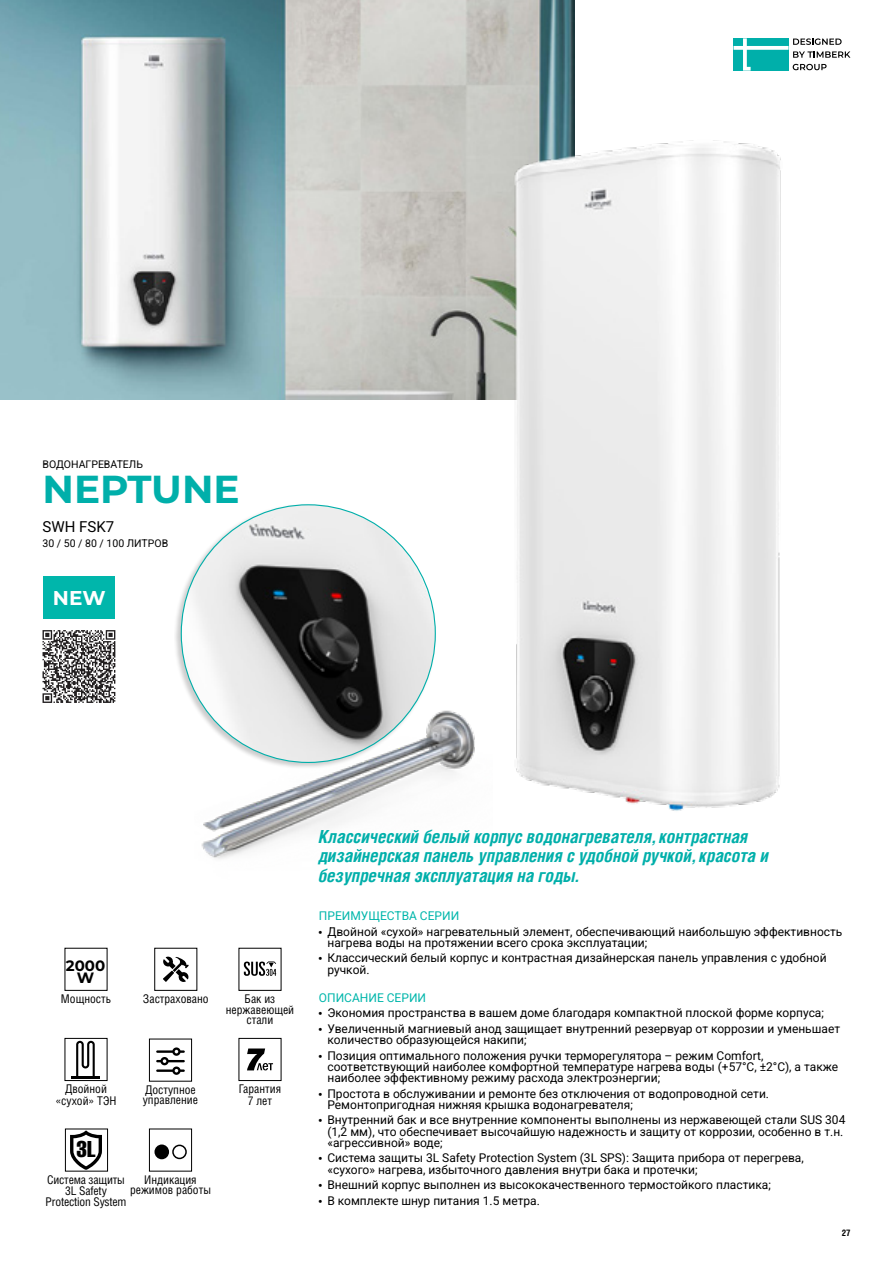
<style>
.page{position:relative;width:893px;height:1263px;background:#fff}
.page>*{position:absolute;margin:0;border:0;box-sizing:border-box;transform-origin:0 0}
.t1{font:700 39px "Montserrat";color:#00afaa}
.t2{font:22.5px "Helios Compressed C";color:#000}
.t3{font:700 19.95px "Montserrat";color:#fff}
.t4{font:italic 700 18px/19.5px "Helios Cond C";color:#00afaa}
.t5{font:15px "Roboto";color:#000}
.t6{font:700 15px/12px "Montserrat";color:#000;text-align:center}
.t7{font:12px/11.2px "Roboto";color:#000}
.t8{font:12px/10.5px "Helios Cond C";color:#000;text-align:center}
.t9{font:12px "Roboto";color:#00b6ab}
.t10{font:10.5px "Roboto";color:#000}
.t11{font:700 9px "Helios Cond C";color:#000}
.s1{font-family:"Helios Cond C"}
</style>
<div class="page">
<svg style="left:733px;top:38px;width:117px;height:33px"></svg>
<img style="left:0;top:0;width:574px;height:400px">
<svg style="left:163px;top:956px;width:26px;height:26px"></svg>
<svg style="left:244px;top:961px;width:32px;height:15px"></svg>
<div style="left:239px;top:1038px;width:42px;height:43px;border:1px solid #000"></div>
<svg style="left:247px;top:1048px;width:26px;height:22px"></svg>
<div style="left:65px;top:1038px;width:42px;height:43px;border:1px solid #000"></div>
<svg style="left:76px;top:1041px;width:19px;height:35px"></svg>
<hr style="left:71px;top:1076px;width:29px;height:2px;background:#000">
<div style="left:149px;top:1129px;width:43px;height:42px;border:1px solid #000"></div>
<div style="left:154px;top:1144px;width:15px;height:15px;background:#000;border-radius:50%"></div>
<div style="left:172px;top:1144px;width:15px;height:15px;border:2px solid #000;border-radius:50%"></div>
<div style="left:43px;top:576px;width:72px;height:43px;background:#00b6ab"></div>
<img style="left:467px;top:107px;width:314px;height:704px">
<div style="left:149px;top:1039px;width:43px;height:42px;border:1px solid #000"></div>
<svg style="left:156px;top:1047px;width:29px;height:28px"></svg>
<div style="left:65px;top:1129px;width:43px;height:42px;border:1px solid #000"></div>
<svg style="left:70px;top:1130px;width:32px;height:40px"></svg>
<svg style="left:43px;top:630px;width:72px;height:73px"></svg>
<div style="left:174px;top:503px;width:262px;height:266px;background:#000;opacity:.2"></div>
<img style="left:181px;top:505px;width:254px;height:257px">
<img style="left:195px;top:692px;width:297px;height:167px">
<p class="t10" style="left:43px;top:457px;width:102px">ВОДОНАГРЕВАТЕЛЬ</p>
<h1 class="t1" style="left:43px;top:461px;width:199px">NEPTUNE</h1>
<p class="t5" style="left:43px;top:516px;width:73px">SWH FSK7</p>
<p class="t10" style="left:43px;top:536px;width:127px">30 / 50 / 80 / 100 ЛИТРОВ</p>
<h3 class="t3" style="left:53px;top:584px;width:54px">NEW</h3>
<p class="t6" style="left:66px;top:959px;width:41px">2000<br>W</p>
<p class="t8" style="left:61px;top:993px;width:52px">Мощность</p>
<p class="t8" style="left:56px;top:1083px;width:62px;line-height:12px">Двойной «сухой» ТЭН</p>
<h2 class="t2" style="left:77px;top:1136px;width:20px">3L</h2>
<p class="t8" style="left:143px;top:993px;width:67px">Застраховано</p>
<p class="t8" style="left:226px;top:993px;width:70px">Бак из нержавеющей стали</p>
<p class="t8" style="left:143px;top:1084px;width:57px;text-align:left">Доступное управление</p>
<p class="t8" style="left:239px;top:1083px;width:44px;line-height:12px">Гарантия<br>7 лет</p>
<p class="t8" style="left:45px;top:1174px;width:83px;line-height:11.2px">Система защиты<br>3L Safety<br>Protection System</p>
<p class="t8" style="left:130px;top:1174px;width:82px">Индикация режимов работы</p>
<h3 class="t4" style="left:319px;top:826px;width:452px">Классический белый корпус водонагревателя, контрастная дизайнерская панель управления с удобной ручкой, красота и безупречная эксплуатация на годы.</h3>
<p class="t9" style="left:319px;top:907px;width:142px">ПРЕИМУЩЕСТВА СЕРИИ</p>
<p class="t7" style="left:327px;top:925px;width:516px;text-indent:-9px"><span class="s1">•</span> Двойной «сухой» нагревательный элемент, обеспечивающий наибольшую эффективность нагрева воды на протяжении всего срока эксплуатации;</p>
<p class="t7" style="left:327px;top:952px;width:501px;text-indent:-9px"><span class="s1">•</span> Классический белый корпус и контрастная дизайнерская панель управления с удобной ручкой.</p>
<p class="t9" style="left:319px;top:989px;width:109px">ОПИСАНИЕ СЕРИИ</p>
<p class="t7" style="left:319px;top:1007px;width:507px"><span class="s1">•</span> Экономия пространства в вашем доме благодаря компактной плоской форме корпуса;</p>
<p class="t7" style="left:327px;top:1022px;width:514px;text-indent:-9px"><span class="s1">•</span> Увеличенный магниевый анод защищает внутренний резервуар от коррозии и уменьшает количество образующейся накипи;</p>
<p class="t7" style="left:327px;top:1049px;width:512px;text-indent:-9px"><span class="s1">•</span> Позиция оптимального положения ручки терморегулятора – режим Comfort, соответствующий наиболее комфортной температуре нагрева воды (+57°С, ±2°С), а также наиболее эффективному режиму расхода электроэнергии;</p>
<p class="t7" style="left:327px;top:1087px;width:443px;text-indent:-9px"><span class="s1">•</span> Простота в обслуживании и ремонте без отключения от водопроводной сети.<br>Ремонтопригодная нижняя крышка водонагревателя;</p>
<p class="t7" style="left:327px;top:1114px;width:519px;text-indent:-9px"><span class="s1">•</span> Внутренний бак и все внутренние компоненты выполнены из нержавеющей стали SUS 304 (1,2 мм), что обеспечивает высочайшую надежность и защиту от коррозии, особенно в т.н. «агрессивной» воде;</p>
<p class="t7" style="left:327px;top:1152px;width:478px;text-indent:-9px"><span class="s1">•</span> Система защиты 3L Safety Protection System (3L SPS): Защита прибора от перегрева, «сухого» нагрева, избыточного давления внутри бака и протечки;</p>
<p class="t7" style="left:319px;top:1179px;width:454px"><span class="s1">•</span> Внешний корпус выполнен из высококачественного термостойкого пластика;</p>
<p class="t7" style="left:319px;top:1194px;width:222px"><span class="s1">•</span> В комплекте шнур питания 1.5 метра.</p>
<p class="t11" style="left:842px;top:1227px;width:10px">27</p>
</div>
